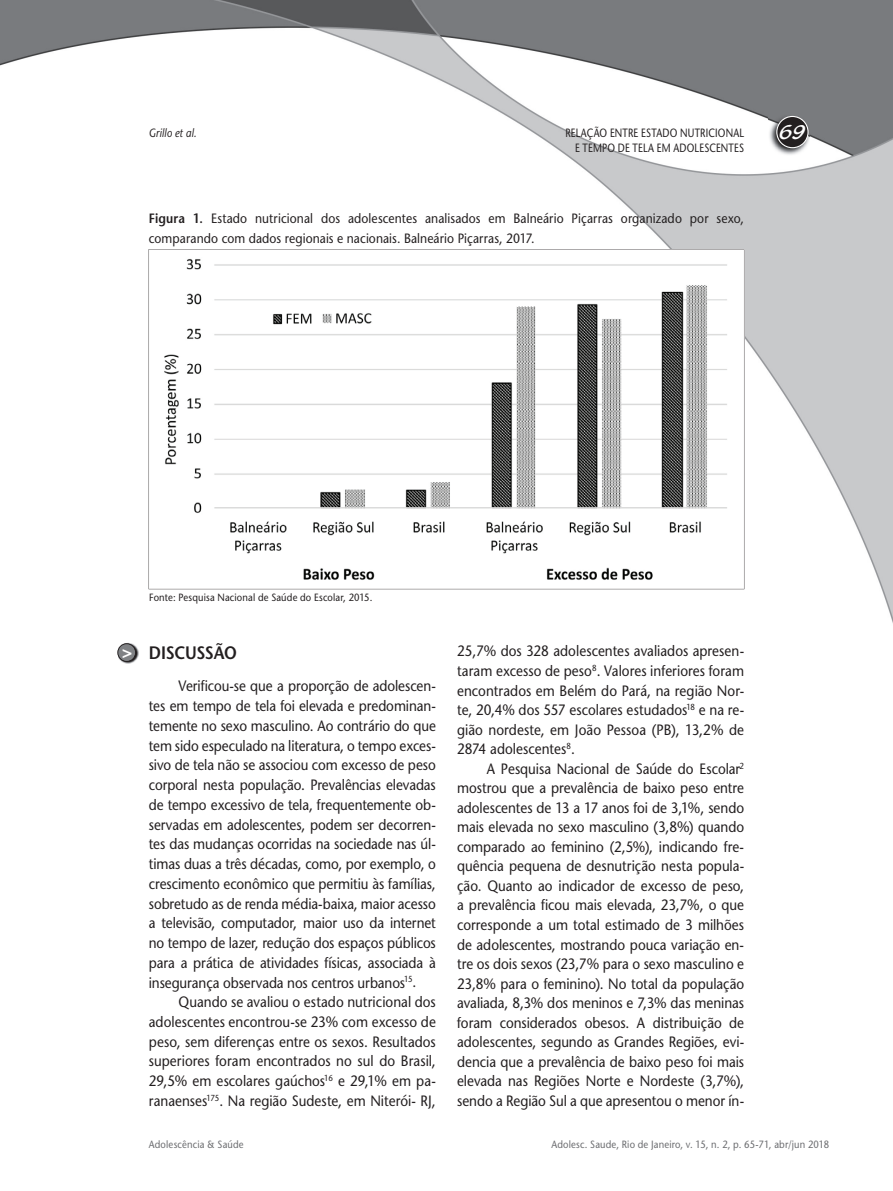
<style>
.page{position:relative;width:893px;height:1191px;background:#fff}
.page>*{position:absolute;margin:0;border:0;box-sizing:border-box;transform-origin:0 0}
.t1{font:21px "Blacklight D";color:#fff}
.t2{font:600 18px "Stone Sans";letter-spacing:-.015em;color:#231f20;scale:.9 1}
.t3{font:700 17.25px "Helvetica";color:#fff}
.t4{font:15px/19.5px "Stone Sans";color:#231f20;text-align:justify;scale:.9 1}
.t5{font:13.5px/19.5px "Stone Sans";letter-spacing:.005em;color:#231f20;scale:.9 1}
.t6{font:12px "Stone Sans";letter-spacing:.02em;color:#231f20;scale:.8 1}
.t7{font:italic 12px "Stone Sans";letter-spacing:.01em;color:#231f20;scale:.85 1}
.t8{font:10.5px "Stone Sans";letter-spacing:.02em;color:#6c6d70;scale:.9 1}
.t9{font:10.5px "Stone Sans";letter-spacing:.015em;color:#231f20;scale:.9 1}
.s1{font-weight:600}
</style>
<div class="page">
<img style="left:0;top:0;width:893px;height:664px">
<img style="left:769px;top:115px;width:41px;height:41px">
<svg style="left:776px;top:116px;width:33px;height:32px"></svg>
<svg style="left:149px;top:249px;width:595px;height:340px"></svg>
<img style="left:118px;top:642px;width:20px;height:21px">
<svg style="left:117px;top:643px;width:19px;height:19px"></svg>
<p class="t7" style="left:149px;top:126px;width:58px">Grillo et al.</p>
<p class="t6" style="left:565px;top:126px;width:225px">RELAÇÃO ENTRE ESTADO NUTRICIONAL</p>
<h1 class="t1" style="left:779px;top:119px;width:28px">69</h1>
<p class="t6" style="left:575px;top:140px;width:213px">E TEMPO DE TELA EM ADOLESCENTES</p>
<p class="t5" style="left:149px;top:209px;width:663px"><span class="s1">Figura 1.</span> Estado nutricional dos adolescentes analisados em Balneário Piçarras organizado por sexo, comparando com dados regionais e nacionais. Balneário Piçarras, 2017.</p>
<p class="t3" style="left:122px;top:641px;width:12px">&gt;</p>
<p class="t9" style="left:149px;top:591px;width:250px">Fonte: Pesquisa Nacional de Saúde do Escolar, 2015.</p>
<p class="t2" style="left:149px;top:641px;width:100px">DISCUSSÃO</p>
<p class="t4" style="left:149px;top:676px;width:320px;text-indent:30px">Verificou-se que a proporção de adolescen&shy;tes em tempo de tela foi elevada e predominan&shy;temente no sexo masculino. Ao contrário do que tem sido especulado na literatura, o tempo exces&shy;sivo de tela não se associou com excesso de peso corporal nesta população. Prevalências elevadas de tempo excessivo de tela, frequentemente ob&shy;servadas em adolescentes, podem ser decorren&shy;tes das mudanças ocorridas na sociedade nas úl&shy;timas duas a três décadas, como, por exemplo, o crescimento econômico que permitiu às famílias, sobretudo as de renda média-baixa, maior acesso a televisão, computador, maior uso da internet no tempo de lazer, redução dos espaços públicos para a prática de atividades físicas, associada à insegurança observada nos centros urbanos<sup>15</sup>.</p>
<p class="t4" style="left:149px;top:992px;width:320px;text-indent:30px">Quando se avaliou o estado nutricional dos adolescentes encontrou-se 23% com excesso de peso, sem diferenças entre os sexos. Resultados superiores foram encontrados no sul do Brasil, 29,5% em escolares gaúchos<sup>16</sup> e 29,1% em pa&shy;ranaenses<sup>175</sup>. Na região Sudeste, em Niterói- RJ,</p>
<p class="t4" style="left:457px;top:641px;width:320px">25,7% dos 328 adolescentes avaliados apresen&shy;taram excesso de peso<sup>8</sup>. Valores inferiores foram encontrados em Belém do Pará, na região Nor&shy;te, 20,4% dos 557 escolares estudados<sup>18</sup> e na re&shy;gião nordeste, em João Pessoa (PB), 13,2% de 2874 adolescentes<sup>8</sup>.</p>
<p class="t4" style="left:457px;top:758px;width:320px;text-indent:30px">A Pesquisa Nacional de Saúde do Escolar<sup>2 </sup>mostrou que a prevalência de baixo peso entre adolescentes de 13 a 17 anos foi de 3,1%, sendo mais elevada no sexo masculino (3,8%) quando comparado ao feminino (2,5%), indicando fre&shy;quência pequena de desnutrição nesta popula&shy;ção. Quanto ao indicador de excesso de peso, a prevalência ficou mais elevada, 23,7%, o que corresponde a um total estimado de 3 milhões de adolescentes, mostrando pouca variação en&shy;tre os dois sexos (23,7% para o sexo masculino e 23,8% para o feminino). No total da população avaliada, 8,3% dos meninos e 7,3% das meninas foram considerados obesos. A distribuição de adolescentes, segundo as Grandes Regiões, evi&shy;dencia que a prevalência de baixo peso foi mais elevada nas Regiões Norte e Nordeste (3,7%), sendo a Região Sul a que apresentou o menor ín-</p>
<p class="t8" style="left:149px;top:1138px;width:107px">Adolescência &amp; Saúde</p>
<p class="t8" style="left:551px;top:1138px;width:310px">Adolesc. Saude, Rio de Janeiro, v. 15, n. 2, p. 65-71, abr/jun 2018</p>
</div>
